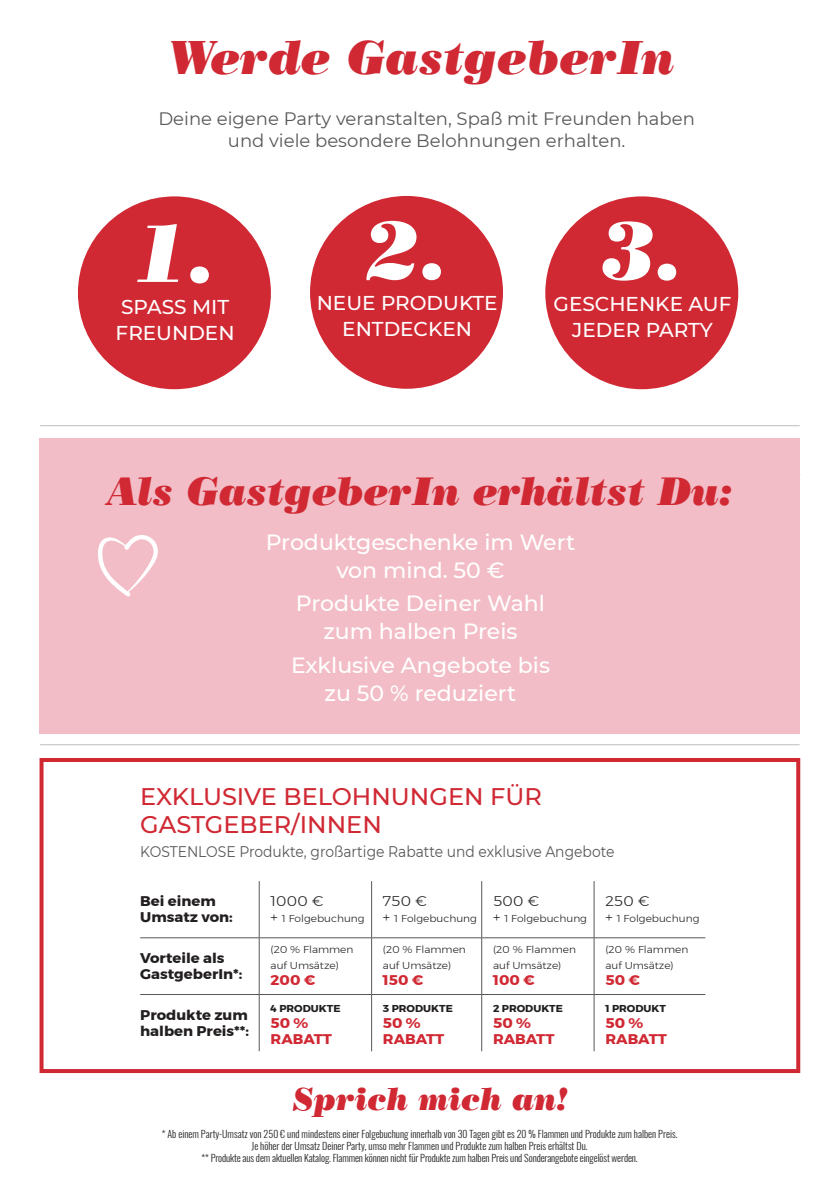
<style>
.page{position:relative;width:840px;height:1191px;background:#fff}
.page>*{position:absolute;margin:0;border:0;box-sizing:border-box;transform-origin:0 0}
.t1{font:italic 82px "Poster Bodoni TL";color:#fff}
.t2{font:italic 48px "Poster Bodoni TL";color:#d02934}
.t3{font:italic 40px "Poster Bodoni TL";color:#d02934}
.t4{font:italic 32px "Poster Bodoni TL";letter-spacing:.005em;color:#d02934}
.Box_L__heading_S{font:500 24px/28px "Montserrat";color:#d02934}
.t5{font:500 22px/28px "Montserrat";color:#fff;text-align:center}
.Box_L__heading_S-2{font:500 20px/26px "Montserrat";color:#fff;text-align:center}
.t6{font:18px/22px "Montserrat";color:#57585a;text-align:center}
.Box_L__heading_S-3{font:15.4px "Montserrat";color:#57585a;scale:.9 1}
.Table_row_title{font:700 14px/16px "Montserrat";color:#231f20;scale:1.06 1}
.Table_row_title-2{font:700 14px/16px "Montserrat";color:#d02934;scale:1.06 1}
.Table_row_title-3{font:300 14px "Montserrat";color:#231f20;scale:1.06 1}
.t7{font:300 10px/12px "Oswald";color:#231f20;text-align:center}
.Table_row_title-4{font:300 10px/16px "Montserrat";color:#231f20;scale:1.06 1}
.Table_row_title-5{font:700 10px "Montserrat";color:#231f20;scale:1.06 1}
.s1{font-size:14px}
</style>
<div class="page">
<hr style="left:40px;top:744px;width:759px;height:1px;background:#bcbdc0">
<div style="left:78px;top:196px;width:193px;height:193px;background:#d02934;border-radius:50%"></div>
<div style="left:39px;top:438px;width:760px;height:295px;background:#f2bdc6"></div>
<div style="left:310px;top:196px;width:192px;height:193px;background:#d02934;border-radius:50%"></div>
<div style="left:545px;top:196px;width:192px;height:193px;background:#d02934;border-radius:50%"></div>
<div style="left:39px;top:758px;width:760px;height:315px;border:4px solid #d02934"></div>
<hr style="left:259px;top:881px;width:1px;height:56px;background:#57585a">
<hr style="left:371px;top:881px;width:1px;height:56px;background:#57585a">
<hr style="left:481px;top:881px;width:1px;height:56px;background:#57585a">
<hr style="left:593px;top:881px;width:1px;height:56px;background:#57585a">
<hr style="left:140px;top:937px;width:119px;height:1px;background:#57585a">
<hr style="left:259px;top:937px;width:112px;height:1px;background:#57585a">
<hr style="left:259px;top:938px;width:1px;height:56px;background:#57585a">
<hr style="left:371px;top:937px;width:110px;height:1px;background:#57585a">
<hr style="left:371px;top:938px;width:1px;height:56px;background:#57585a">
<hr style="left:481px;top:937px;width:112px;height:1px;background:#57585a">
<hr style="left:481px;top:938px;width:1px;height:56px;background:#57585a">
<hr style="left:593px;top:937px;width:112px;height:1px;background:#57585a">
<hr style="left:593px;top:938px;width:1px;height:56px;background:#57585a">
<hr style="left:140px;top:994px;width:119px;height:1px;background:#57585a">
<hr style="left:259px;top:994px;width:112px;height:1px;background:#57585a">
<hr style="left:259px;top:994px;width:1px;height:57px;background:#57585a">
<hr style="left:371px;top:994px;width:110px;height:1px;background:#57585a">
<hr style="left:371px;top:994px;width:1px;height:57px;background:#57585a">
<hr style="left:481px;top:994px;width:112px;height:1px;background:#57585a">
<hr style="left:481px;top:994px;width:1px;height:57px;background:#57585a">
<hr style="left:593px;top:994px;width:112px;height:1px;background:#57585a">
<hr style="left:593px;top:994px;width:1px;height:57px;background:#57585a">
<svg style="left:98px;top:535px;width:60px;height:62px"></svg>
<hr style="left:40px;top:425px;width:759px;height:1px;background:#bcbdc0">
<p class="t2" style="left:169px;top:25px;width:507px">Werde GastgeberIn</p>
<p class="t6" style="left:158px;top:107px;width:537px">Deine eigene Party veranstalten, Spaß mit Freunden haben und viele besondere Belohnungen erhalten.</p>
<p class="t1" style="left:134px;top:199px;width:83px">1.</p>
<p class="Box_L__heading_S-2" style="left:115px;top:293px;width:120px;text-align:left">SPASS MIT<br>FREUNDEN</p>
<p class="t1" style="left:366px;top:196px;width:83px">2.</p>
<p class="Box_L__heading_S-2" style="left:316px;top:289px;width:182px">NEUE PRODUKTE<br>ENTDECKEN</p>
<p class="t1" style="left:601px;top:196px;width:83px">3.</p>
<p class="Box_L__heading_S-2" style="left:553px;top:290px;width:179px">GESCHENKE AUF<br>JEDER PARTY</p>
<p class="t3" style="left:107px;top:464px;width:627px">Als GastgeberIn erhältst Du:</p>
<p class="t5" style="left:265px;top:527px;width:311px">Produktgeschenke im Wert von mind. 50 €</p>
<p class="t5" style="left:296px;top:588px;width:250px">Produkte Deiner Wahl zum halben Preis</p>
<p class="t5" style="left:291px;top:650px;width:260px">Exklusive Angebote bis zu 50 % reduziert</p>
<p class="Box_L__heading_S" style="left:140px;top:781px;width:403px">EXKLUSIVE BELOHNUNGEN FÜR<br>GASTGEBER/INNEN</p>
<p class="Box_L__heading_S-3" style="left:140px;top:841px;width:528px">KOSTENLOSE Produkte, großartige Rabatte und exklusive Angebote</p>
<p class="Table_row_title" style="left:140px;top:893px;width:89px">Bei einem<br>Umsatz von:</p>
<p class="Table_row_title-3" style="left:270px;top:890px;width:52px">1000 €</p>
<p class="Table_row_title-3" style="left:383px;top:890px;width:43px">750 €</p>
<p class="Table_row_title-4" style="left:383px;top:910px;width:90px"><span class="s1">+</span> 1 Folgebuchung</p>
<p class="Table_row_title-3" style="left:493px;top:890px;width:45px">500 €</p>
<p class="Table_row_title-4" style="left:493px;top:910px;width:90px"><span class="s1">+</span> 1 Folgebuchung</p>
<p class="Table_row_title-3" style="left:605px;top:890px;width:43px">250 €</p>
<p class="Table_row_title-4" style="left:605px;top:910px;width:90px"><span class="s1">+</span> 1 Folgebuchung</p>
<p class="Table_row_title-4" style="left:270px;top:910px;width:90px"><span class="s1">+</span> 1 Folgebuchung</p>
<p class="Table_row_title" style="left:140px;top:950px;width:98px">Vorteile als<br>GastgeberIn*:</p>
<p class="Table_row_title-4" style="left:270px;top:941px;width:80px">(20 % Flammen auf Umsätze)</p>
<p class="Table_row_title-2" style="left:270px;top:972px;width:44px">200 €</p>
<p class="Table_row_title-4" style="left:383px;top:941px;width:80px">(20 % Flammen auf Umsätze)</p>
<p class="Table_row_title-2" style="left:383px;top:972px;width:40px">150 €</p>
<p class="Table_row_title-4" style="left:493px;top:941px;width:80px">(20 % Flammen auf Umsätze)</p>
<p class="Table_row_title-2" style="left:493px;top:972px;width:41px">100 €</p>
<p class="Table_row_title-4" style="left:605px;top:941px;width:80px">(20 % Flammen auf Umsätze)</p>
<p class="Table_row_title-2" style="left:605px;top:972px;width:34px">50 €</p>
<p class="Table_row_title" style="left:140px;top:1006px;width:104px">Produkte zum halben Preis**:</p>
<p class="Table_row_title-5" style="left:270px;top:1000px;width:67px">4 PRODUKTE</p>
<p class="Table_row_title-2" style="left:270px;top:1014px;width:59px">50 %<br>RABATT</p>
<p class="Table_row_title-5" style="left:383px;top:1000px;width:67px">3 PRODUKTE</p>
<p class="Table_row_title-2" style="left:383px;top:1014px;width:59px">50 %<br>RABATT</p>
<p class="Table_row_title-5" style="left:493px;top:1000px;width:67px">2 PRODUKTE</p>
<p class="Table_row_title-2" style="left:493px;top:1014px;width:59px">50 %<br>RABATT</p>
<p class="Table_row_title-5" style="left:605px;top:1000px;width:59px">1 PRODUKT</p>
<p class="Table_row_title-2" style="left:605px;top:1014px;width:59px">50 %<br>RABATT</p>
<p class="t4" style="left:293px;top:1077px;width:276px">Sprich mich an!</p>
<p class="t7" style="left:162px;top:1127px;width:517px">* Ab einem Party-Umsatz von 250 € und mindestens einer Folgebuchung innerhalb von 30 Tagen gibt es 20 % Flammen und Produkte zum halben Preis.<br>Je höher der Umsatz Deiner Party, umso mehr Flammen und Produkte zum halben Preis erhältst Du.</p>
<p class="t7" style="left:201px;top:1151px;width:437px">** Produkte aus dem aktuellen Katalog. Flammen können nicht für Produkte zum halben Preis und Sonderangebote eingelöst werden.</p>
</div>
